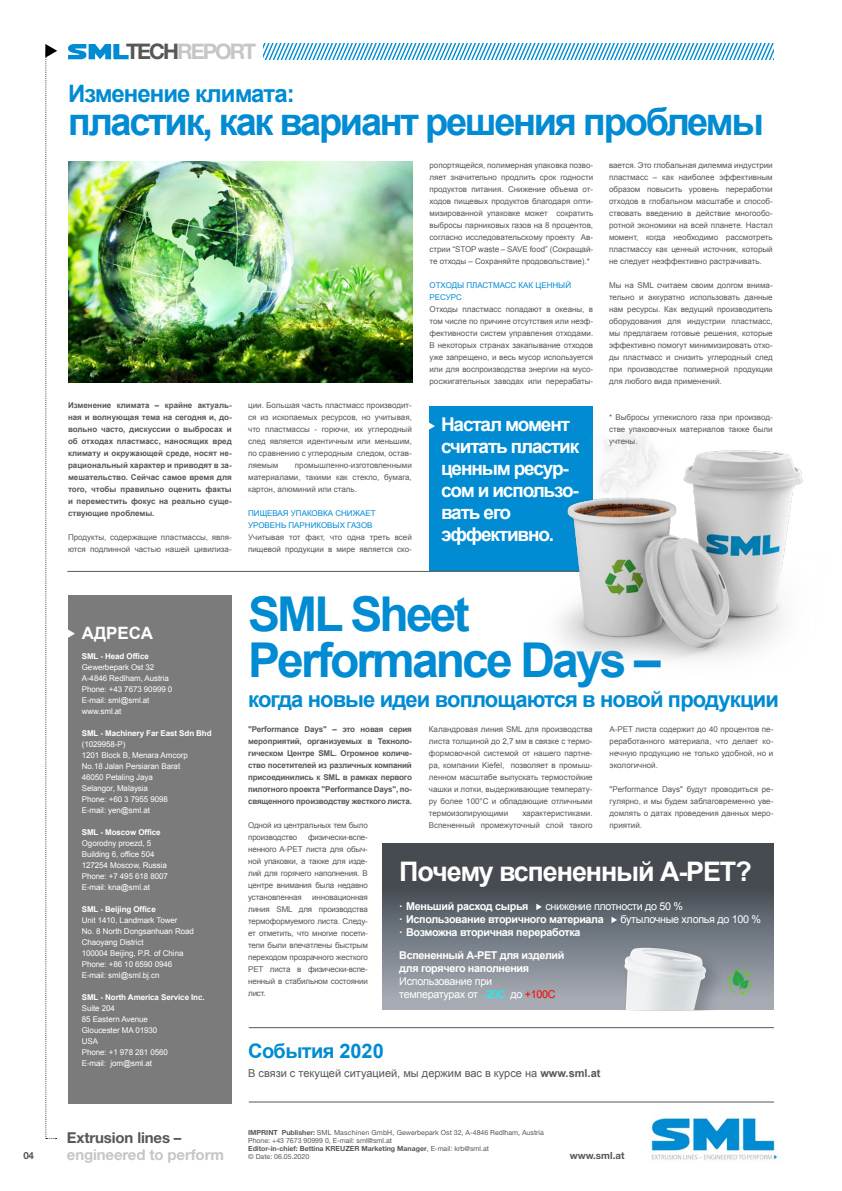
<style>
.page{position:relative;width:842px;height:1191px;background:#fff}
.page>*{position:absolute;margin:0;border:0;box-sizing:border-box;transform-origin:0 0}
.t1{font:700 48px/46px "Arial";letter-spacing:-.06em;color:#008bd2}
.t2{font:700 38px "Arial";letter-spacing:-.06em;color:#008bd2}
.t3{font:700 26.9px "Arial";letter-spacing:-.04em;color:#fff}
.t4{font:700 24px "Arial";letter-spacing:-.04em;color:#008bd2}
.t5{font:700 22px "Arial";letter-spacing:-.04em;color:#008bd2}
.t6{font:700 21.5px "Helvetica Neue LT Std";letter-spacing:-.09em;color:#c6c6c6}
.t7{font:700 20px "Arial";letter-spacing:-.03em;color:#008bd2}
.t8{font:700 19px/22px "Arial";letter-spacing:-.06em;color:#fff}
.t9{font:700 17px "Arial";color:#fff}
.t10{font:700 15px "Helvetica Neue LT Std";letter-spacing:-.01em;color:#c6c6c6}
.t11{font:700 15px "Helvetica Neue LT Std";letter-spacing:-.01em;color:#575756}
.t12{font:11px "Arial";color:#575756}
.t13{font:700 10.8px/22.1px "Arial";letter-spacing:-.03em;color:#fff}
.t14{font:10.8px/13.1px "Arial";letter-spacing:-.03em;color:#fff}
.t15{font:700 9.8px "Helvetica Neue LT Std";color:#575756}
.t16{font:8px/12px "Arial";color:#575756;text-align:justify}
.t17{font:700 8px/12px "Arial";letter-spacing:-.02em;color:#575756;text-align:justify}
.t18{font:8px/11px "Arial";letter-spacing:-.01em;color:#fff}
.t19{font:700 8px "Arial";letter-spacing:-.01em;color:#fff}
.t20{font:8px/12px "Arial";color:#008bd2}
.t21{font:8px/12px "Arial";letter-spacing:-.02em;color:#575756}
.t22{font:7px/8px "Helvetica Neue LT Std";color:#575756}
.s1{color:#575756}
.s2{color:#0ff}
.s3{color:#f00}
.s4{font-weight:700}
</style>
<div class="page">
<hr style="left:67px;top:571px;width:526px;height:1px;background:#575756">
<svg style="left:45px;top:44px;width:12px;height:1095px"></svg>
<div style="left:68px;top:595px;width:164px;height:508px;background:#7c7b7b"></div>
<svg style="left:68px;top:629px;width:7px;height:9px"></svg>
<img style="left:651px;top:1117px;width:126px;height:43px">
<svg style="left:264px;top:44px;width:510px;height:15px"></svg>
<img style="left:69px;top:162px;width:343px;height:220px">
<hr style="left:249px;top:1027px;width:525px;height:1px;background:#575756">
<hr style="left:249px;top:1101px;width:525px;height:1px;background:#575756">
<div style="left:429px;top:406px;width:164px;height:165px;background:#008bd2"></div>
<svg style="left:429px;top:422px;width:6px;height:7px"></svg>
<img style="left:527px;top:424px;width:276px;height:236px">
<svg style="left:68px;top:44px;width:61px;height:15px"></svg>
<svg style="left:383px;top:844px;width:391px;height:166px;background:#676e75"></svg>
<svg style="left:727px;top:970px;width:25px;height:25px"></svg>
<div style="left:620px;top:943px;width:106px;height:67px;background:#000;opacity:.2"></div>
<img style="left:624px;top:947px;width:83px;height:63px">
<svg style="left:536px;top:903px;width:6px;height:7px"></svg>
<svg style="left:611px;top:916px;width:6px;height:7px"></svg>
<h3 class="t6" style="left:126px;top:38px;width:132px"><span class="s1">TECH</span>REPORT</h3>
<h3 class="t4" style="left:68px;top:78px;width:228px">Изменение климата:</h3>
<h2 class="t2" style="left:68px;top:97px;width:697px">пластик, как вариант решения проблемы</h2>
<p class="t17" style="left:68px;top:399px;width:165px">Изменение климата – крайне актуаль&shy;ная и волнующая тема на сегодня и, до&shy;вольно часто, дискуссии о выбросах и об отходах пластмасс, наносящих вред климату и окружающей среде, носят не&shy;рациональный характер и приводят в за&shy;мешательство. Сейчас самое время для того, чтобы правильно оценить факты и переместить фокус на реально суще&shy;ствующие проблемы.</p>
<p class="t16" style="left:68px;top:531px;width:165px">Продукты, содержащие пластмассы, явля&shy;ются подлинной частью нашей цивилиза-</p>
<p class="t16" style="left:248px;top:399px;width:165px">ции. Большая часть пластмасс производит&shy;ся из ископаемых ресурсов, но учитывая, что пластмассы - горючи, их углеродный след является идентичным или меньшим, по сравнению с углеродным следом, остав&shy;ляемым</p>
<p class="t16" style="left:248px;top:459px;width:165px;text-indent:47px">промышленно-изготовленными материалами, такими как стекло, бумага, картон, алюминий или сталь.</p>
<p class="t20" style="left:248px;top:507px;width:129px">ПИЩЕВАЯ УПАКОВКА СНИЖАЕТ<br>УРОВЕНЬ ПАРНИКОВЫХ ГАЗОВ</p>
<p class="t16" style="left:248px;top:531px;width:165px">Учитывая тот факт, что одна треть всей пищевой продукции в мире является ско-</p>
<p class="t16" style="left:429px;top:159px;width:165px">ропортящейся, полимерная упаковка позво&shy;ляет значительно продлить срок годности продуктов питания. Снижение объема от&shy;ходов пищевых продуктов благодаря опти&shy;мизированной упаковке может сократить выбросы парниковых газов на 8 процентов, согласно исследовательскому проекту Ав&shy;стрии “STOP waste – SAVE food” (Сокращай&shy;те отходы – Сохраняйте продовольствие).*</p>
<p class="t20" style="left:429px;top:279px;width:143px">ОТХОДЫ ПЛАСТМАСС КАК ЦЕННЫЙ<br>РЕСУРС</p>
<p class="t16" style="left:429px;top:303px;width:165px">Отходы пластмасс попадают в океаны, в том числе по причине отсутствия или неэф&shy;фективности систем управления отходами.<br>В некоторых странах закапывание отходов уже запрещено, и весь мусор используется или для воспроизводства энергии на мусо&shy;росжигательных заводах или перерабаты-</p>
<h3 class="t8" style="left:441px;top:414px;width:140px">Настал момент считать пластик ценным ресур&shy;сом и использо&shy;вать его эффективно.</h3>
<p class="t16" style="left:609px;top:159px;width:165px">вается. Это глобальная дилемма индустрии пластмасс – как наиболее эффективным образом повысить уровень переработки отходов в глобальном масштабе и способ&shy;ствовать введению в действие многообо&shy;ротной экономики на всей планете. Настал момент, когда необходимо рассмотреть пластмассу как ценный источник, который не следует неэффективно растрачивать.</p>
<p class="t16" style="left:609px;top:279px;width:165px">Мы на SML считаем своим долгом внима&shy;тельно и аккуратно использовать данные нам ресурсы. Как ведущий производитель оборудования для индустрии пластмасс, мы предлагаем готовые решения, которые эффективно помогут минимизировать отхо&shy;ды пластмасс и снизить углеродный след при производстве полимерной продукции для любого вида применений.</p>
<p class="t16" style="left:609px;top:411px;width:165px">* Выбросы углекислого газа при производ&shy;стве упаковочных материалов также были учтены.</p>
<h3 class="t9" style="left:82px;top:621px;width:73px">AДРЕСА</h3>
<p class="t19" style="left:82px;top:651px;width:69px">SML - Head Office</p>
<p class="t18" style="left:82px;top:662px;width:92px">Gewerbepark Ost 32<br>A-4846 Redlham, Austria<br>Phone: +43 7673 90999 0<br>E-mail: sml@sml.at www.sml.at</p>
<p class="t19" style="left:82px;top:728px;width:131px">SML - Machinery Far East Sdn Bhd</p>
<p class="t18" style="left:82px;top:739px;width:107px">(1029958-P)<br>1201 Block B, Menara Amcorp<br>No.18 Jalan Persiaran Barat<br>46050 Petaling Jaya<br>Selangor, Malaysia<br>Phone: +60 3 7955 9098<br>E-mail: yen@sml.at</p>
<p class="t19" style="left:82px;top:827px;width:80px">SML - Moscow Office</p>
<p class="t18" style="left:82px;top:838px;width:88px">Ogorodny proezd, 5<br>Building 6, office 504<br>127254 Moscow, Russia<br>Phone: +7 495 618 8007<br>E-mail: kna@sml.at</p>
<p class="t19" style="left:82px;top:904px;width:75px">SML - Beijing Office</p>
<p class="t18" style="left:82px;top:915px;width:114px">Unit 1410, Landmark Tower<br>No. 8 North Dongsanhuan Road<br>Chaoyang District<br>100004 Beijing, P.R. of China<br>Phone: +86 10 6590 0946<br>E-mail: sml@sml.bj.cn</p>
<p class="t19" style="left:82px;top:992px;width:124px">SML - North America Service Inc.</p>
<p class="t18" style="left:82px;top:1003px;width:88px">Suite 204<br>85 Eastern Avenue<br>Gloucester MA 01930<br>USA<br>Phone: +1 978 281 0560<br>E-mail: jom@sml.at</p>
<h1 class="t1" style="left:248px;top:592px;width:414px">SML Sheet<br>Performance Days –</h1>
<h3 class="t5" style="left:248px;top:684px;width:532px">когда новые идеи воплощаются в новой продукции</h3>
<p class="t17" style="left:248px;top:723px;width:165px">"Performance Days" – это новая серия мероприятий, организуемых в Техноло&shy;гическом Центре SML. Огромное количе&shy;ство посетителей из различных компаний присоединились к SML в рамках первого пилотного проекта "Performance Days", по&shy;священного производству жесткого листа.</p>
<p class="t21" style="left:248px;top:819px;width:121px">Одной из центральных тем было производство</p>
<p class="t16" style="left:429px;top:723px;width:165px">Каландровая линия SML для производства листа толщиной до 2,7 мм в связке с термо&shy;формовочной системой от нашего партне&shy;ра, компании Kiefel, позволяет в промыш&shy;ленном масштабе выпускать термостойкие чашки и лотки, выдерживающие температу&shy;ру более 100°C и обладающие отличными термоизолирующими</p>
<p class="t16" style="left:610px;top:723px;width:165px">A-PET листа содержит до 40 процентов пе&shy;реработанного материала, что делает ко&shy;нечную продукцию не только удобной, но и экологичной.</p>
<p class="t16" style="left:610px;top:783px;width:165px">"Performance Days" будут проводиться ре&shy;гулярно, и мы будем заблаговременно уве&shy;домлять о датах проведения данных меро&shy;приятий.</p>
<p class="t16" style="left:429px;top:807px;width:165px;text-align:right">характеристиками.<br>Вспененный промежуточный слой такого</p>
<p class="t16" style="left:248px;top:831px;width:121px;text-indent:60px">физически-вспе&shy;ненного A-PET листа для обыч&shy;ной упаковки, а также для изде&shy;лий для горячего наполнения. В центре внимания была недавно установленная</p>
<h3 class="t3" style="left:399px;top:853px;width:354px">Почему вспененный А-PET?</h3>
<h3 class="t13" style="left:399px;top:895px;width:131px">· Меньший расход сырья</h3>
<h3 class="t14" style="left:545px;top:900px;width:139px">снижение плотности до 50 %</h3>
<h3 class="t13" style="left:399px;top:908px;width:206px">· Использование вторичного материала</h3>
<h3 class="t14" style="left:621px;top:913px;width:142px">бутылочные хлопья до 100 %</h3>
<h3 class="t13" style="left:399px;top:922px;width:183px">· Возможна вторичная переработка<br>Вспененный А-PET для изделий</h3>
<h3 class="t13" style="left:399px;top:957px;width:131px">для горячего наполнения</h3>
<h3 class="t14" style="left:399px;top:974px;width:158px">Использование при температурах от <span class="s2">-20С</span> до <span class="s3">+100С</span></h3>
<p class="t16" style="left:248px;top:891px;width:121px;text-indent:64px">инновационная линия SML для производства термоформуемого листа. Cледу&shy;ет отметить, что многие посети&shy;тели были впечатлены быстрым переходом прозрачного жесткого PET листа в физически-вспе&shy;ненный в стабильном состоянии лист.</p>
<h3 class="t7" style="left:248px;top:1037px;width:137px">События 2020</h3>
<h3 class="t12" style="left:248px;top:1066px;width:354px">В связи с текущей ситуацией, мы держим вас в курсе на <span class="s4">www.sml.at</span></h3>
<p class="t22" style="left:248px;top:1128px;width:297px"><span class="s4">IMPRINT Publisher:</span> SML Maschinen GmbH, Gewerbepark Ost 32, A-4846 Redlham, Austria Phone: +43 7673 90999 0, E-mail: sml@sml.at<br><span class="s4">Editor-in-chief: Bettina KREUZER Marketing Manager</span>, E-mail: krb@sml.at<br>© Date: 06.05.2020</p>
<h3 class="t11" style="left:67px;top:1128px;width:116px">Extrusion lines –</h3>
<h3 class="t10" style="left:67px;top:1145px;width:158px">engineered to perform</h3>
<p class="t15" style="left:24px;top:1149px;width:12px">04</p>
<p class="t15" style="left:570px;top:1149px;width:56px">www.sml.at</p>
</div>
